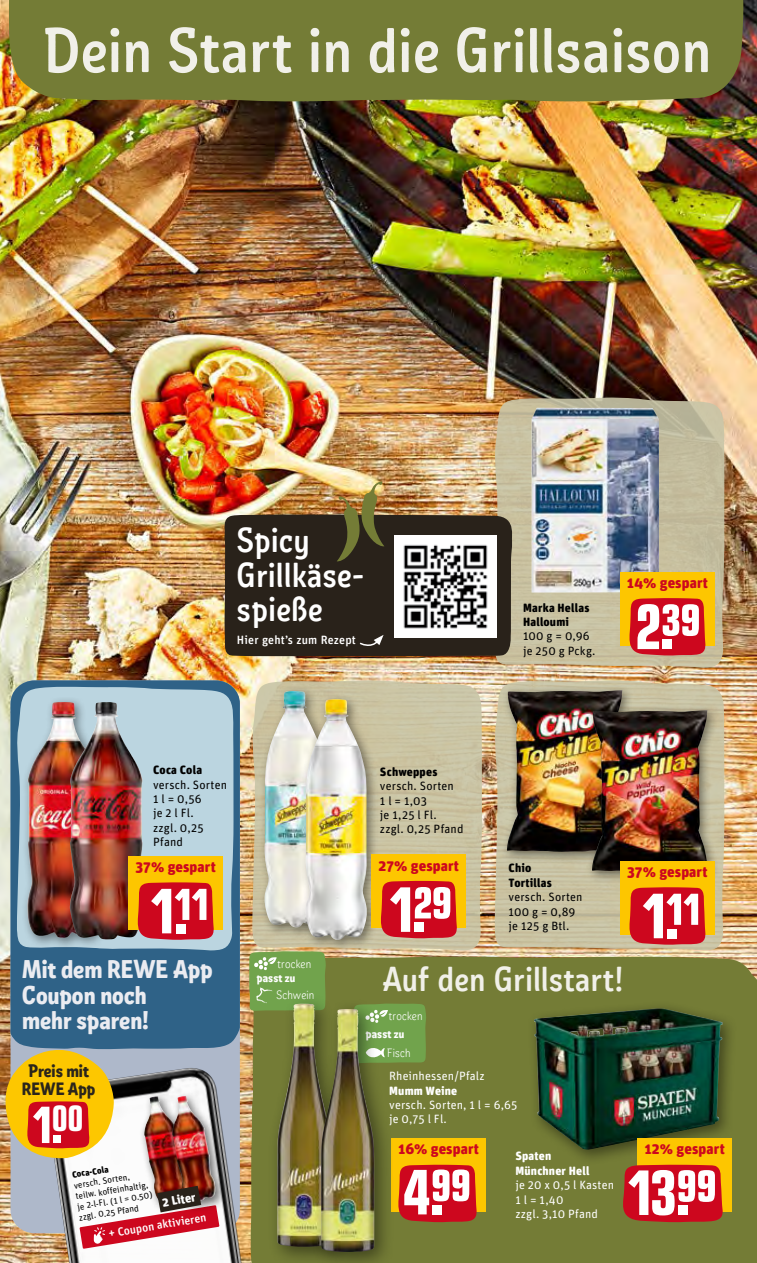
<style>
.page{position:relative;width:757px;height:1263px;background:#fff}
.page>*{position:absolute;margin:0;border:0;box-sizing:border-box;transform-origin:0 0}
.t1{font:500 63px "REWE Mato";letter-spacing:.015em;color:#f1f0e9}
.t2{font:61.5px "REWE Preisschrift";color:#fff}
.t3{font:50.25px "REWE Preisschrift";color:#fff}
.t4{font:500 34.5px/34.5px "REWE Mato";letter-spacing:.015em;color:#fff}
.t5{font:500 34.5px "REWE Mato";letter-spacing:.015em;color:#f1f0e9}
.t6{font:700 25.5px/25.5px "REWE Mato";color:#ebecf1}
.t7{font:700 17.85px/17.9px "REWE Mato";color:#2b251b;text-align:center}
.t8{font:900 15px "REWE Unit Rounded OT";letter-spacing:.005em;color:#cd071e}
.t9{font:900 12.45px "Unit Rounded OT";color:#fff}
.t10{font:12px/14.4px "Unit Rounded OT";letter-spacing:.01em;color:#000}
.t11{font:12px/14.4px "Unit Rounded OT";letter-spacing:.01em;color:#fff}
.t12{font:900 12px/14.4px "Unit Rounded OT";letter-spacing:.015em;color:#000}
.t13{font:900 12px/14.4px "Unit Rounded OT";letter-spacing:.015em;color:#fff}
.t14{font:300 12px "REWE Mato";letter-spacing:.01em;color:#fff}
.t15{font:500 12px "Unit Rounded OT";letter-spacing:.015em;color:#fff}
.t16{font:700 12px "REWE Mato";letter-spacing:.015em;color:#fff}
.t17{font:500 11.7px "Unit Rounded OT";color:#fff}
.t18{font:9px/10.8px "Unit Rounded OT";color:#000}
.t19{font:900 9px "Unit Rounded OT";color:#000}
</style>
<div class="page">
<img style="left:0;top:0;width:757px;height:1263px">
<div style="left:326px;top:957px;width:431px;height:109px;background:#747c36"></div>
<svg style="left:250px;top:1066px;width:17px;height:197px;background:#7d7f3a"></svg>
<div style="left:394px;top:1066px;width:339px;height:197px;background:#747c36"></div>
<div style="left:733px;top:967px;width:24px;height:296px;background:#747c36"></div>
<div style="left:11px;top:680px;width:229px;height:553px;background:#aeb8ca;border-radius:24px"></div>
<div style="left:11px;top:680px;width:229px;height:369px;background:#2f6287"></div>
<svg style="left:16px;top:686px;width:219px;height:264px;background:#acc8d6"></svg>
<svg style="left:493px;top:396px;width:232px;height:272px;background:#c3b999"></svg>
<svg style="left:251px;top:679px;width:232px;height:271px;background:#ccc3a1"></svg>
<svg style="left:493px;top:679px;width:232px;height:271px;background:#cabe9c"></svg>
<div style="left:7px;top:0;width:738px;height:102px;background:#747c36"></div>
<img style="left:531px;top:408px;width:128px;height:184px">
<div style="left:620px;top:572px;width:94px;height:73px;background:#fdc600"></div>
<svg style="left:624px;top:598px;width:83px;height:58px;background:#d12220"></svg>
<div style="left:501px;top:684px;width:133px;height:180px;background:#000;opacity:.45"></div>
<img style="left:507px;top:690px;width:116px;height:162px">
<div style="left:586px;top:704px;width:133px;height:180px;background:#000;opacity:.45"></div>
<img style="left:592px;top:710px;width:116px;height:162px">
<div style="left:620px;top:861px;width:94px;height:73px;background:#fdc600"></div>
<svg style="left:624px;top:887px;width:83px;height:58px;background:#d12220"></svg>
<div style="left:259px;top:685px;width:78px;height:254px;background:#000;opacity:.45"></div>
<img style="left:264px;top:691px;width:62px;height:236px">
<div style="left:300px;top:693px;width:79px;height:258px;background:#000;opacity:.45"></div>
<img style="left:304px;top:699px;width:64px;height:242px">
<div style="left:371px;top:855px;width:95px;height:73px;background:#fdc600"></div>
<svg style="left:376px;top:881px;width:83px;height:58px;background:#d12221"></svg>
<div style="left:527px;top:1000px;width:210px;height:165px;background:#000;opacity:.45"></div>
<img style="left:534px;top:1008px;width:189px;height:141px">
<div style="left:637px;top:1138px;width:94px;height:74px;background:#fdc600"></div>
<svg style="left:616px;top:1165px;width:109px;height:58px;background:#c41a1f"></svg>
<div style="left:391px;top:1138px;width:94px;height:74px;background:#fdc600"></div>
<svg style="left:394px;top:1165px;width:85px;height:58px;background:#cc1e1c"></svg>
<div style="left:21px;top:696px;width:90px;height:253px;background:#000;opacity:.45"></div>
<img style="left:27px;top:702px;width:43px;height:236px">
<img style="left:70px;top:702px;width:73px;height:237px">
<img style="left:46px;top:1068px;width:196px;height:195px">
<svg style="left:3px;top:1050px;width:111px;height:108px;background:#e3972f"></svg>
<div style="left:139px;top:1090px;width:60px;height:124px;background:#000;opacity:.6"></div>
<img style="left:144px;top:1096px;width:23px;height:90px">
<div style="left:167px;top:1090px;width:60px;height:123px;background:#000;opacity:.6"></div>
<img style="left:172px;top:1096px;width:43px;height:90px">
<svg style="left:80px;top:1186px;width:139px;height:63px"></svg>
<svg style="left:394px;top:1003px;width:33px;height:60px;background:#71a04a"></svg>
<svg style="left:249px;top:951px;width:77px;height:60px;background:#7aa755"></svg>
<div style="left:267px;top:993px;width:83px;height:270px;background:#000;opacity:.45"></div>
<img style="left:277px;top:1004px;width:34px;height:243px">
<div style="left:311px;top:999px;width:83px;height:264px;background:#000;opacity:.45"></div>
<img style="left:321px;top:1009px;width:53px;height:243px">
<svg style="left:222px;top:514px;width:296px;height:9px;background:#473c2e"></svg>
<div style="left:222px;top:523px;width:296px;height:133px;background:#29221a"></div>
<img style="left:395px;top:535px;width:102px;height:102px">
<svg style="left:359px;top:635px;width:25px;height:14px"></svg>
<img style="left:337px;top:481px;width:47px;height:80px">
<div style="left:128px;top:856px;width:95px;height:73px;background:#fdc600"></div>
<svg style="left:133px;top:882px;width:83px;height:58px;background:#d02221"></svg>
<h1 class="t1" style="left:44px;top:1px;width:669px">Dein Start in die Grillsaison</h1>
<h3 class="t4" style="left:237px;top:520px;width:129px">Spicy<br>Grillkäse&shy;spieße</h3>
<p class="t15" style="left:237px;top:633px;width:120px">Hier geht’s zum Rezept</p>
<p class="t12" style="left:153px;top:763px;width:51px">Coca Cola</p>
<p class="t10" style="left:153px;top:777px;width:75px">versch. Sorten<br>1 l = 0,56<br>je 2 l Fl.<br>zzgl. 0,25<br>Pfand</p>
<p class="t8" style="left:135px;top:857px;width:82px">37% gespart</p>
<h2 class="t2" style="left:151px;top:876px;width:59px">1.!!</h2>
<p class="t12" style="left:380px;top:764px;width:59px">Schweppes</p>
<p class="t10" style="left:380px;top:779px;width:85px">versch. Sorten<br>1 l = 1,03<br>je 1,25 l Fl. zzgl. 0,25 Pfand</p>
<p class="t8" style="left:378px;top:856px;width:82px">27% gespart</p>
<h2 class="t2" style="left:390px;top:875px;width:63px">1.“)</h2>
<p class="t12" style="left:523px;top:600px;width:68px">Marka Hellas<br>Halloumi</p>
<p class="t10" style="left:523px;top:629px;width:74px">100 g = 0,96 je 250 g Pckg.</p>
<p class="t8" style="left:627px;top:573px;width:83px">14% gespart</p>
<h2 class="t2" style="left:636px;top:592px;width:66px">2.§)</h2>
<p class="t12" style="left:509px;top:861px;width:45px">Chio<br>Tortillas</p>
<p class="t10" style="left:509px;top:890px;width:75px">versch. Sorten<br>100 g = 0,89 je 125 g Btl.</p>
<h2 class="t2" style="left:643px;top:881px;width:59px">1.!!</h2>
<p class="t8" style="left:627px;top:862px;width:82px">37% gespart</p>
<p class="t14" style="left:277px;top:954px;width:35px">trocken</p>
<p class="t16" style="left:257px;top:968px;width:40px">passt zu</p>
<p class="t14" style="left:276px;top:986px;width:40px">Schwein</p>
<h3 class="t6" style="left:22px;top:954px;width:192px">Mit dem REWE App<br>Coupon noch<br>mehr sparen!</h3>
<h3 class="t5" style="left:383px;top:952px;width:242px">Auf den Grillstart!</h3>
<p class="t14" style="left:389px;top:1007px;width:35px">trocken</p>
<p class="t14" style="left:387px;top:1043px;width:25px">Fisch</p>
<p class="t16" style="left:366px;top:1024px;width:40px">passt zu</p>
<h3 class="t7" style="left:22px;top:1060px;width:75px">Preis mit<br>REWE App</h3>
<h3 class="t3" style="left:33px;top:1096px;width:51px">1.<sup>00</sup></h3>
<p class="t19" style="left:71px;top:1169px;width:38px;rotate:-9deg">Coca-Cola</p>
<p class="t18" style="left:73px;top:1180px;width:77px;rotate:-9deg">versch. Sorten, teilw. koffeinhaltig, je 2-l-Fl. (1 l = 0.50) zzgl. 0.25 Pfand</p>
<p class="t9" style="left:161px;top:1195px;width:35px;rotate:-11deg">2 Liter</p>
<p class="t17" style="left:107px;top:1226px;width:101px;rotate:-9deg">+ Coupon aktivieren</p>
<p class="t11" style="left:389px;top:1069px;width:97px">Rheinhessen/Pfalz</p>
<p class="t13" style="left:389px;top:1083px;width:70px">Mumm Weine</p>
<p class="t11" style="left:389px;top:1097px;width:130px">versch. Sorten, 1 l = 6,65 je 0,75 l Fl.</p>
<p class="t8" style="left:398px;top:1139px;width:82px">16% gespart</p>
<h2 class="t2" style="left:403px;top:1157px;width:69px">4.))</h2>
<p class="t8" style="left:644px;top:1139px;width:82px">12% gespart</p>
<p class="t13" style="left:515px;top:1149px;width:76px">Spaten<br>Münchner Hell</p>
<p class="t11" style="left:515px;top:1177px;width:100px">je 20 x 0,5 l Kasten<br>1 l = 1,40<br>zzgl. 3,10 Pfand</p>
<h2 class="t2" style="left:628px;top:1158px;width:90px">13.))</h2>
</div>
